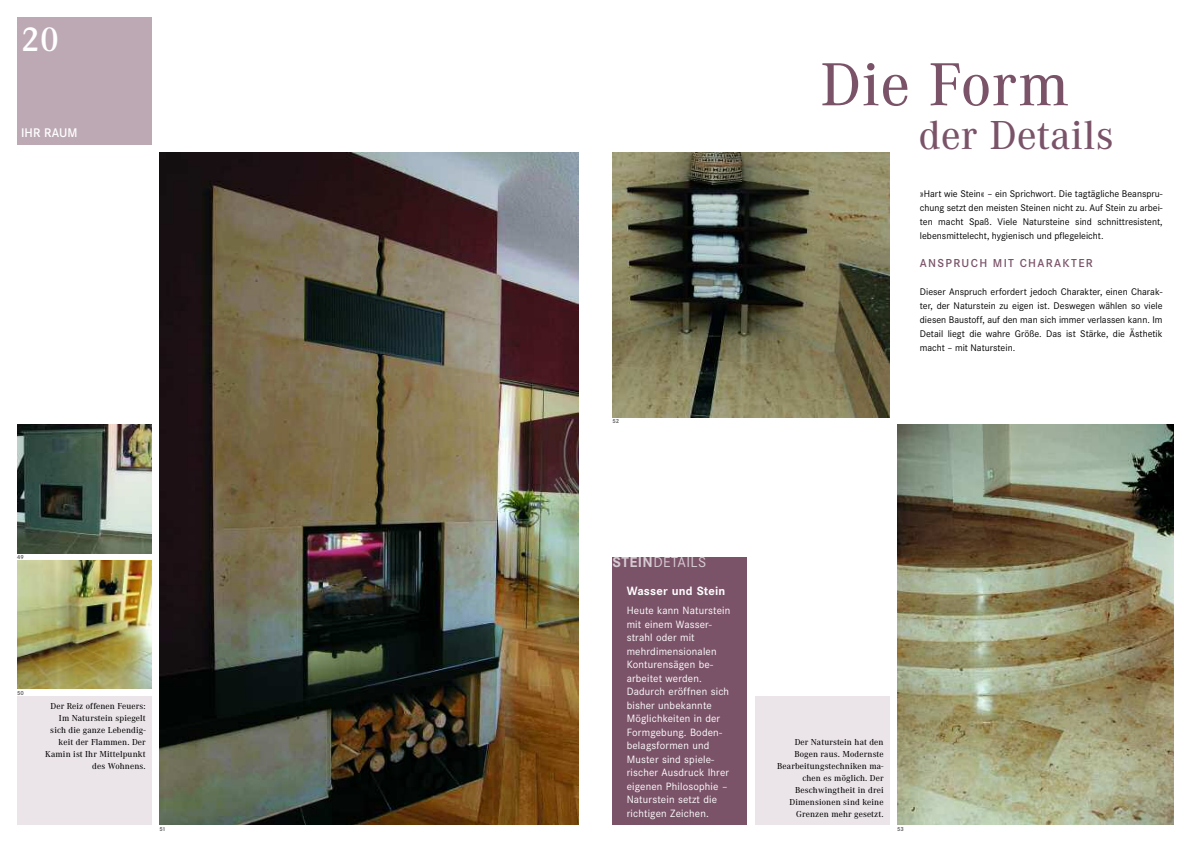
<style>
.page{position:relative;width:1191px;height:842px;background:#fff}
.page>*{position:absolute;margin:0;border:0;box-sizing:border-box;transform-origin:0 0}
.t1{font:500 63px "Corporate A";letter-spacing:.01em;color:#7b5369}
.t2{font:500 42px "Corporate A";letter-spacing:.01em;color:#7b5369}
.t3{font:600 36px "Corporate A";color:#fff}
.t4{font:15px "Corporate S";letter-spacing:.025em;color:#d7cbd2}
.t5{font:600 13px "Corporate S";letter-spacing:.01em;color:#fff}
.t6{font:700 12.5px "Corporate S";letter-spacing:.015em;color:#fff}
.t7{font:600 12px "Corporate S";letter-spacing:.11em;color:#7b5369}
.t8{font:11px/13.5px "Corporate S";letter-spacing:.015em;color:#fff}
.t9{font:10px/14px "Corporate S";color:#000;text-align:justify}
.t10{font:500 9px/12px "Corporate A";letter-spacing:.015em;color:#000;text-align:right}
.t11{font:700 6px "Corporate S";color:#666}
.s1{font-weight:700}
</style>
<div class="page">
<div style="left:17px;top:17px;width:134px;height:128px;background:#bda9b4"></div>
<div style="left:755px;top:697px;width:134px;height:128px;background:#ebe5e9"></div>
<div style="left:17px;top:697px;width:134px;height:128px;background:#ebe5e9"></div>
<img style="left:159px;top:153px;width:419px;height:672px">
<img style="left:612px;top:153px;width:277px;height:264px">
<img style="left:897px;top:425px;width:277px;height:400px">
<img style="left:17px;top:561px;width:134px;height:128px">
<img style="left:17px;top:425px;width:134px;height:128px">
<div style="left:612px;top:557px;width:135px;height:268px;background:#7b5369"></div>
<h3 class="t3" style="left:21px;top:18px;width:40px">20</h3>
<h3 class="t5" style="left:21px;top:125px;width:58px">IHR RAUM</h3>
<p class="t11" style="left:17px;top:553px;width:8px">49</p>
<p class="t11" style="left:17px;top:689px;width:8px">50</p>
<p class="t10" style="left:45px;top:699px;width:102px">Der Reiz offenen Feuers:<br>Im Naturstein spiegelt sich die ganze Lebendig&shy;keit der Flammen. Der<br>Kamin ist Ihr Mittelpunkt des Wohnens.</p>
<p class="t11" style="left:159px;top:825px;width:8px">51</p>
<p class="t11" style="left:612px;top:417px;width:8px">52</p>
<h1 class="t1" style="left:820px;top:47px;width:250px">Die Form</h1>
<h2 class="t2" style="left:918px;top:110px;width:197px">der Details</h2>
<p class="t9" style="left:920px;top:186px;width:244px">»Hart wie Stein« – ein Sprichwort. Die tagtägliche Beanspru&shy;chung setzt den meisten Steinen nicht zu. Auf Stein zu arbei&shy;ten macht Spaß. Viele Natursteine sind schnittresistent, lebensmittelecht, hygienisch und pflegeleicht.</p>
<p class="t7" style="left:920px;top:255px;width:174px">ANSPRUCH MIT CHARAKTER</p>
<p class="t9" style="left:920px;top:284px;width:244px">Dieser Anspruch erfordert jedoch Charakter, einen Charak&shy;ter, der Naturstein zu eigen ist. Deswegen wählen so viele diesen Baustoff, auf den man sich immer verlassen kann. Im Detail liegt die wahre Größe. Das ist Stärke, die Ästhetik macht – mit Naturstein.</p>
<h3 class="t4" style="left:612px;top:553px;width:95px"><span class="s1">STEIN</span>DETAILS</h3>
<p class="t6" style="left:626px;top:584px;width:100px">Wasser und Stein</p>
<p class="t8" style="left:626px;top:604px;width:105px">Heute kann Naturstein mit einem Wasser&shy;strahl oder mit mehrdimensionalen<br>Konturensägen be&shy;arbeitet werden.<br>Dadurch eröffnen sich bisher unbekannte<br>Möglichkeiten in der<br>Formgebung. Boden&shy;belagsformen und<br>Muster sind spiele&shy;rischer Ausdruck Ihrer eigenen Philosophie –<br>Naturstein setzt die richtigen Zeichen.</p>
<p class="t10" style="left:777px;top:736px;width:108px">Der Naturstein hat den<br>Bogen raus. Modernste<br>Bearbeitungstechniken ma&shy;chen es möglich. Der<br>Beschwingtheit in drei<br>Dimensionen sind keine<br>Grenzen mehr gesetzt.</p>
<p class="t11" style="left:897px;top:825px;width:8px">53</p>
</div>
